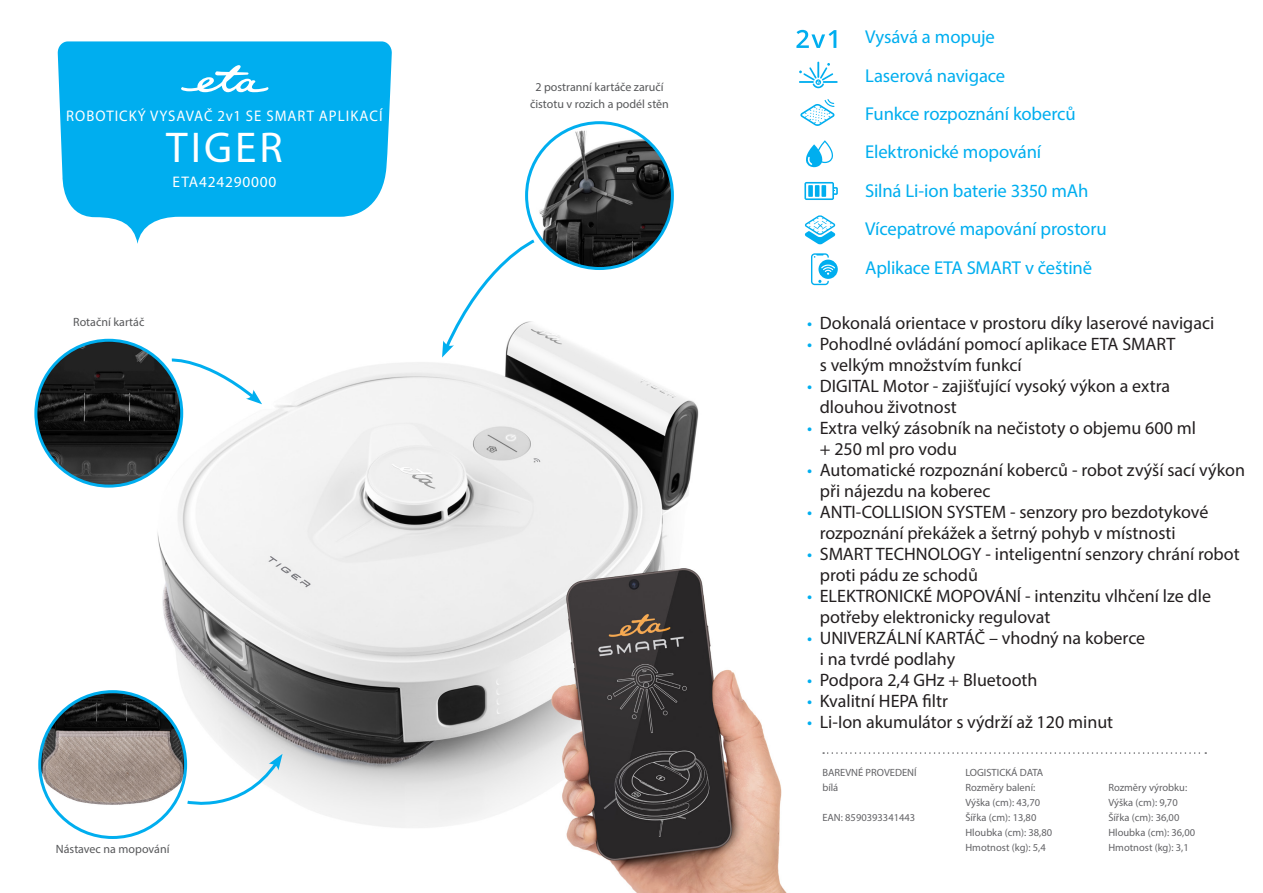
<style>
.page{position:relative;width:1263px;height:893px;background:#fff}
.page>*{position:absolute;margin:0;border:0;box-sizing:border-box;transform-origin:0 0}
.t1{font:43.2px "Myriad Pro";letter-spacing:.07em;color:#fff}
.t2{font:18.6px "Myriad Pro";letter-spacing:-.01em;color:#00aeef}
.t3{font:18px/21px "Myriad Pro";color:#231f20}
.t4{font:15.45px "Myriad Pro";letter-spacing:.065em;color:#fff;scale:.96 1}
.t5{font:15.45px "Myriad Pro";letter-spacing:.065em;color:#fff}
.t6{font:12px/16.5px "Myriad Pro";color:#57585a;text-align:center}
.t7{font:10.5px/15px "Myriad Pro";color:#636366}
.s1{color:#00aeef}
</style>
<div class="page">
<img style="left:34px;top:149px;width:788px;height:744px">
<svg style="left:823px;top:752px;width:383px;height:2px"></svg>
<img style="left:40px;top:692px;width:146px;height:129px">
<div style="left:38px;top:690px;width:149px;height:149px;border:3px solid #00aeef;border-radius:50%"></div>
<svg style="left:169px;top:357px;width:93px;height:47px"></svg>
<img style="left:527px;top:123px;width:145px;height:146px;border-radius:73px">
<div style="left:525px;top:121px;width:149px;height:149px;border:3px solid #00aeef;border-radius:50%"></div>
<svg style="left:185px;top:754px;width:98px;height:60px"></svg>
<img style="left:36px;top:340px;width:146px;height:146px;border-radius:73px">
<div style="left:34px;top:339px;width:149px;height:149px;border:3px solid #00aeef;border-radius:50%"></div>
<svg style="left:442px;top:238px;width:95px;height:119px"></svg>
<div style="left:68px;top:201px;width:149px;height:104px;background:#fff"></div>
<svg style="left:58px;top:41px;width:334px;height:203px;fill:#00aeef"></svg>
<svg style="left:181px;top:65px;width:87px;height:27px"></svg>
<svg style="left:796px;top:30px;width:40px;height:18px"></svg>
<svg style="left:804px;top:182px;width:34px;height:18px"></svg>
<div style="left:808px;top:185px;width:5px;height:12px;background:#00aeef"></div>
<svg style="left:815px;top:185px;width:4px;height:12px"></svg>
<div style="left:821px;top:185px;width:5px;height:12px;background:#00aeef"></div>
<svg style="left:806px;top:140px;width:27px;height:27px"></svg>
<svg style="left:799px;top:62px;width:39px;height:26px"></svg>
<svg style="left:805px;top:215px;width:30px;height:29px"></svg>
<svg style="left:811px;top:253px;width:27px;height:32px"></svg>
<svg style="left:800px;top:99px;width:34px;height:27px"></svg>
<p class="t4" style="left:66px;top:106px;width:331px">ROBOTICKÝ VYSAVAČ 2v1 SE SMART APLIKACÍ</p>
<p class="t1" style="left:166px;top:120px;width:118px">TIGER</p>
<p class="t5" style="left:173px;top:172px;width:105px">ETA424290000</p>
<p class="t6" style="left:73px;top:314px;width:73px">Rotační kartáč</p>
<p class="t6" style="left:56px;top:841px;width:115px">Nástavec na mopování</p>
<p class="t6" style="left:530px;top:79px;width:140px">2 postranní kartáče zaručí čistotu v rozich a podél stěn</p>
<p class="t2" style="left:865px;top:26px;width:131px">Vysává a mopuje</p>
<p class="t2" style="left:865px;top:64px;width:142px">Laserová navigace</p>
<p class="t2" style="left:865px;top:102px;width:212px">Funkce rozpoznání koberců</p>
<p class="t2" style="left:865px;top:141px;width:178px">Elektronické mopování</p>
<p class="t2" style="left:865px;top:179px;width:225px">Silná Li-ion baterie 3350 mAh</p>
<p class="t2" style="left:865px;top:217px;width:243px">Vícepatrové mapování prostoru</p>
<p class="t2" style="left:865px;top:256px;width:228px">Aplikace ETA SMART v češtině</p>
<p class="t3" style="left:807px;top:312px;width:409px"><span class="s1">•</span> Dokonalá orientace v prostoru díky laserové navigaci</p>
<p class="t3" style="left:820px;top:333px;width:357px;text-indent:-13px"><span class="s1">•</span> Pohodlné ovládání pomocí aplikace ETA SMART s velkým množstvím funkcí</p>
<p class="t3" style="left:820px;top:375px;width:352px;text-indent:-13px"><span class="s1">•</span> DIGITAL Motor - zajišťující vysoký výkon a extra dlouhou životnost</p>
<p class="t3" style="left:820px;top:417px;width:378px;text-indent:-13px"><span class="s1">•</span> Extra velký zásobník na nečistoty o objemu 600 ml + 250 ml pro vodu</p>
<p class="t3" style="left:820px;top:459px;width:427px;text-indent:-13px"><span class="s1">•</span> Automatické rozpoznání koberců - robot zvýší sací výkon při nájezdu na koberec</p>
<p class="t3" style="left:820px;top:501px;width:390px;text-indent:-13px"><span class="s1">•</span> ANTI-COLLISION SYSTEM - senzory pro bezdotykové rozpoznání překážek a šetrný pohyb v místnosti</p>
<p class="t3" style="left:820px;top:543px;width:421px;text-indent:-13px"><span class="s1">•</span> SMART TECHNOLOGY - inteligentní senzory chrání robot proti pádu ze schodů</p>
<p class="t3" style="left:820px;top:585px;width:393px;text-indent:-13px"><span class="s1">•</span> ELEKTRONICKÉ MOPOVÁNÍ - intenzitu vlhčení lze dle potřeby elektronicky regulovat</p>
<p class="t3" style="left:820px;top:627px;width:327px;text-indent:-13px"><span class="s1">•</span> UNIVERZÁLNÍ KARTÁČ – vhodný na koberce i na tvrdé podlahy</p>
<p class="t3" style="left:807px;top:669px;width:232px"><span class="s1">•</span> Podpora 2,4 GHz + Bluetooth</p>
<p class="t3" style="left:807px;top:690px;width:142px"><span class="s1">•</span> Kvalitní HEPA filtr</p>
<p class="t3" style="left:807px;top:711px;width:308px"><span class="s1">•</span> Li-Ion akumulátor s výdrží až 120 minut</p>
<p class="t7" style="left:822px;top:765px;width:96px">BAREVNÉ PROVEDENÍ</p>
<p class="t7" style="left:822px;top:780px;width:17px">bílá</p>
<p class="t7" style="left:822px;top:810px;width:94px">EAN: 8590393341443</p>
<p class="t7" style="left:965px;top:765px;width:79px">LOGISTICKÁ DATA</p>
<p class="t7" style="left:965px;top:780px;width:71px">Rozměry balení:</p>
<p class="t7" style="left:965px;top:795px;width:76px">Výška (cm): 43,70</p>
<p class="t7" style="left:965px;top:810px;width:73px">Šířka (cm): 13,80</p>
<p class="t7" style="left:965px;top:825px;width:88px">Hloubka (cm): 38,80</p>
<p class="t7" style="left:965px;top:840px;width:82px">Hmotnost (kg): 5,4</p>
<p class="t7" style="left:1108px;top:780px;width:80px">Rozměry výrobku:</p>
<p class="t7" style="left:1108px;top:795px;width:71px">Výška (cm): 9,70</p>
<p class="t7" style="left:1108px;top:810px;width:73px">Šířka (cm): 36,00</p>
<p class="t7" style="left:1108px;top:825px;width:88px">Hloubka (cm): 36,00<br>Hmotnost (kg): 3,1</p>
</div>
